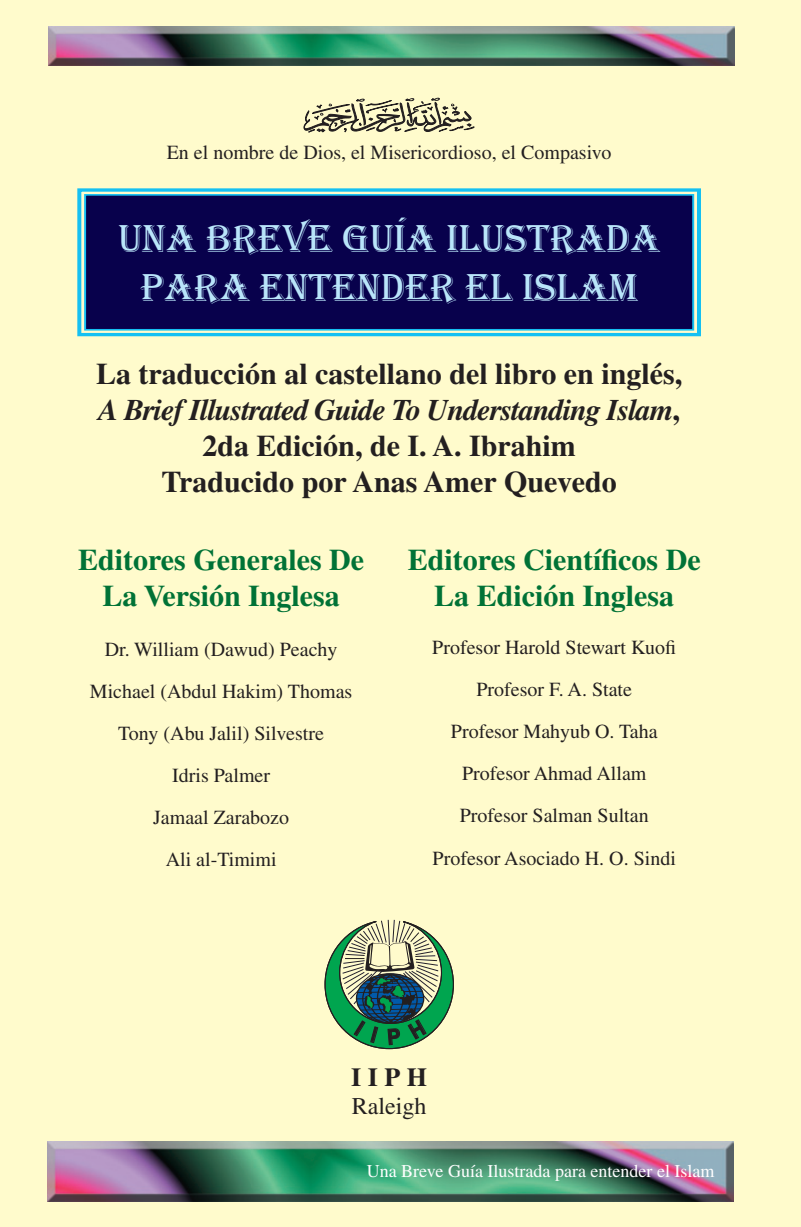
<style>
.page{position:relative;width:801px;height:1227px;background:#fff}
.page>*{position:absolute;margin:0;border:0;box-sizing:border-box;transform-origin:0 0}
.t1{font:40px/48px "Algerian";color:#b9e5fa;text-align:center}
.t2{font:700 30px/36px "Times";color:#231f20;text-align:center}
.t3{font:700 30px "Times";color:#007236}
.t4{font:700 26px "Times";color:#231f20}
.t5{font:24px "Times";color:#231f20}
.t6{font:20px "Times";color:#231f20}
.t7{font:18px "Times";color:#fff}
.s1{font-style:italic}
</style>
<div class="page">
<div style="left:0;top:0;width:801px;height:1226px;background:#fffbcc"></div>
<img style="left:48px;top:26px;width:686px;height:40px">
<svg style="left:304px;top:98px;width:170px;height:34px"></svg>
<div style="left:77px;top:188px;width:624px;height:148px;border:4px solid #15c0f2"></div>
<div style="left:85px;top:195px;width:608px;height:135px;background:#08014c"></div>
<div style="left:84px;top:194px;width:610px;height:136px;border:2px solid #15c0f2"></div>
<img style="left:48px;top:1141px;width:686px;height:59px">
<svg style="left:324px;top:919px;width:130px;height:130px"></svg>
<p class="t6" style="left:167px;top:140px;width:446px">En el nombre de Dios, el Misericordioso, el Compasivo</p>
<p class="t1" style="left:118px;top:216px;width:544px">UNA BREVE GUÍA ILUSTRADA<br>PARA ENTENDER EL ISLAM</p>
<p class="t2" style="left:96px;top:355px;width:588px">La traducción al castellano del libro en inglés, <span class="s1">A Brief Illustrated Guide To Understanding Islam</span>, 2da Edición, de I. A. Ibrahim<br>Traducido por Anas Amer Quevedo</p>
<h3 class="t3" style="left:78px;top:541px;width:288px">Editores Generales De</h3>
<h3 class="t3" style="left:408px;top:541px;width:294px">Editores Científicos De</h3>
<h3 class="t3" style="left:103px;top:577px;width:239px">La Versión Inglesa</h3>
<h3 class="t3" style="left:434px;top:577px;width:242px">La Edición Inglesa</h3>
<p class="t6" style="left:105px;top:638px;width:234px">Dr. William (Dawud) Peachy</p>
<p class="t6" style="left:432px;top:636px;width:245px">Profesor Harold Stewart Kuofi</p>
<p class="t6" style="left:90px;top:680px;width:264px">Michael (Abdul Hakim) Thomas</p>
<p class="t6" style="left:476px;top:678px;width:157px">Profesor F. A. State</p>
<p class="t6" style="left:118px;top:722px;width:207px">Tony (Abu Jalil) Silvestre</p>
<p class="t6" style="left:451px;top:720px;width:208px">Profesor Mahyub O. Taha</p>
<p class="t6" style="left:172px;top:764px;width:100px">Idris Palmer</p>
<p class="t6" style="left:462px;top:762px;width:186px">Profesor Ahmad Allam</p>
<p class="t6" style="left:153px;top:806px;width:138px">Jamaal Zarabozo</p>
<p class="t6" style="left:460px;top:804px;width:190px">Profesor Salman Sultan</p>
<p class="t6" style="left:166px;top:848px;width:112px">Ali al-Timimi</p>
<p class="t6" style="left:433px;top:846px;width:245px">Profesor Asociado H. O. Sindi</p>
<h4 class="t4" style="left:351px;top:1061px;width:77px">I I P H</h4>
<p class="t5" style="left:352px;top:1092px;width:76px">Raleigh</p>
<p class="t7" style="left:367px;top:1160px;width:349px">Una Breve Guía Ilustrada para entender el Islam</p>
</div>
